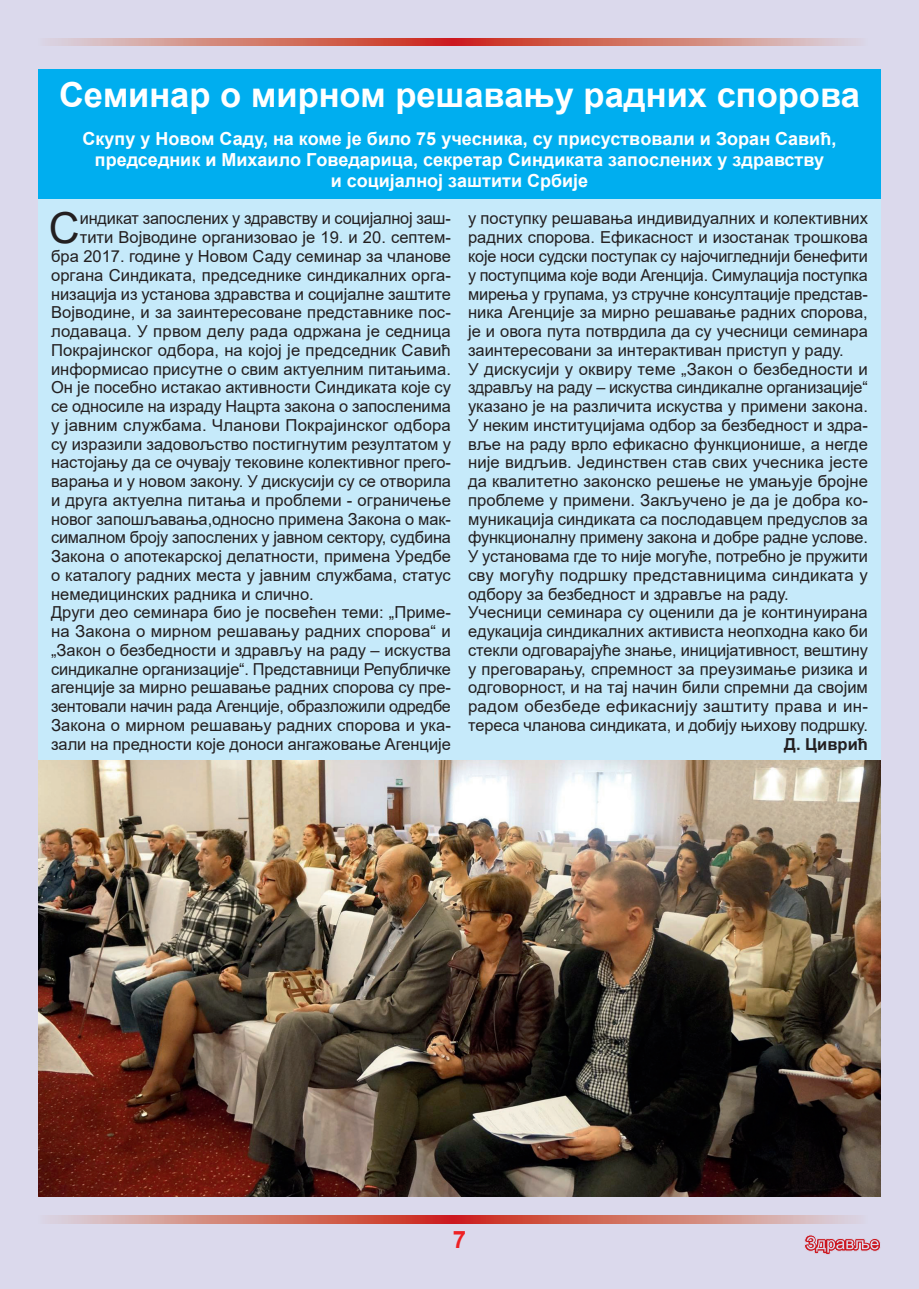
<style>
.page{position:relative;width:919px;height:1289px;background:#fff}
.page>*{position:absolute;margin:0;border:0;box-sizing:border-box;transform-origin:0 0}
.t1{font:42.75px "Arial";color:#231f20}
.t2{font:700 34.5px "Arial";color:#fff}
.t3{font:700 24px "Arial";color:#ee2124}
.t4{font:700 18px/21px "Arial";color:#fff;text-align:center}
.t5{font:16.5px/18.8px "Arial";color:#231f20}
.t6{font:700 16.5px "Arial";color:#231f20}
</style>
<div class="page">
<div style="left:0;top:0;width:918px;height:1288px;background:#dbd9ec"></div>
<img style="left:48px;top:1215px;width:810px;height:8px">
<svg style="left:804px;top:1235px;width:76px;height:19px"></svg>
<img style="left:48px;top:38px;width:810px;height:8px">
<div style="left:38px;top:69px;width:842px;height:131px;background:#00aeef"></div>
<div style="left:38px;top:200px;width:842px;height:996px;background:#c6eafa"></div>
<img style="left:39px;top:760px;width:841px;height:436px">
<h2 class="t2" style="left:59px;top:71px;width:802px">Семинар о мирном решавању радних спорова</h2>
<p class="t4" style="left:83px;top:128px;width:755px">Скупу у Новом Саду, на коме је било 75 учeсникa, су присуствoвaли и Зoрaн Сaвић, прeдсeдник и Mихaилo Гoвeдaрицa, сeкрeтaр Синдикaтa зaпoслeних у здрaвству<br>и сoциjaлнoj зaштити Србиje</p>
<h1 class="t1" style="left:49px;top:199px;width:32px">С</h1>
<p class="t5" style="left:80px;top:209px;width:372px">индикат запослених у здравству и социјалној заш-</p>
<p class="t5" style="left:468px;top:209px;width:401px">у поступку решавања индивидуалних и колективних радних спорова. Ефикасност и изостанак трошкова које носи судски поступак су најочигледнији бенефити у поступцима које води Агенција. Симулација поступка мирења у групама, уз стручне консултације представ&shy;ника Агенције за мирно решавање радних спорова, је и овога пута потврдила да су учесници семинара заинтересовани за интерактиван приступ у раду.<br>У дискусији у оквиру теме „Закон о безбедности и здрављу на раду – искуства синдикалне организације“ указано је на различита искуства у примени закона.<br>У неким институцијама одбор за безбедност и здра&shy;вље на раду врло ефикасно функционише, а негде није видљив. Јединствен став свих учесника јесте да квалитетно законско решење не умањује бројне проблеме у примени. Закључено је да је добра ко&shy;муникација синдиката са послодавцем предуслов за функционалну примену закона и добре радне услове.<br>У установама где то није могуће, потребно је пружити сву могућу подршку представницима синдиката у одбору за безбедност и здравље на раду.<br>Учесници семинара су оценили да је кoнтинуирaнa eдукaциja синдикaлних aктивистa неопходна кaкo би стeкли oдгoвaрajућe знaњe, инициjaтивнoст, вeштину у прeгoвaрaњу, спрeмнoст зa прeузимaњe ризикa и oдгoвoрнoст, и нa тaj нaчин били спрeмни дa свojим рaдoм oбeзбeдe eфикaсниjу зaштиту прaвa и ин&shy;тeрeсa члaнoвa синдикaтa, и дoбиjу њихoву пoдршку.</p>
<p class="t6" style="left:784px;top:732px;width:85px">Д. Циврић</p>
<p class="t5" style="left:80px;top:228px;width:372px">тити Војводине организовао је 19. и 20. септем-</p>
<p class="t5" style="left:51px;top:247px;width:401px">бра 2017. године у Новом Саду семинар за члaнoве</p>
<p class="t5" style="left:51px;top:265px;width:401px">oргaнa Синдикaтa, прeдсeднике синдикaлних oргa-</p>
<p class="t5" style="left:51px;top:284px;width:401px">низaциjа из устaнoвa здрaвства и сoциjaлнe зaштитe</p>
<p class="t5" style="left:51px;top:303px;width:401px">Вojвoдинe, и за заинтересоване представнике пос-</p>
<p class="t5" style="left:51px;top:322px;width:401px">лодаваца. У првом делу рада одржана је седница</p>
<p class="t5" style="left:51px;top:340px;width:401px">Покрајинског одбора, на којој је председник Савић</p>
<p class="t5" style="left:51px;top:359px;width:401px">информисао присутне о свим актуелним питањима.</p>
<p class="t5" style="left:51px;top:378px;width:401px">Он је посебно истакао активности Синдиката које су</p>
<p class="t5" style="left:51px;top:397px;width:401px">се односиле на израду Нацрта закона о запосленима</p>
<p class="t5" style="left:51px;top:415px;width:401px">у јавним службама. Чланови Покрајинског одбора</p>
<p class="t5" style="left:51px;top:434px;width:401px">су изразили задовољство постигнутим резултатом у</p>
<p class="t5" style="left:51px;top:453px;width:401px">настојању да се очувају тековине колективног прего-</p>
<p class="t5" style="left:51px;top:472px;width:401px">варања и у новом закону. У дискусији су се отворила</p>
<p class="t5" style="left:51px;top:490px;width:401px">и друга актуелна питања и проблеми - ограничење</p>
<p class="t5" style="left:51px;top:509px;width:401px">новог запошљавања,односно примена Закона о мак-</p>
<p class="t5" style="left:51px;top:528px;width:401px">сималном броју запослених у јавном сектору, судбина</p>
<p class="t5" style="left:51px;top:547px;width:401px">Закона о апотекарској делатности, примена Уредбе</p>
<p class="t5" style="left:51px;top:565px;width:401px">о каталогу радних места у јавним службама, статус</p>
<p class="t5" style="left:51px;top:584px;width:264px">немедицинских радника и слично.</p>
<p class="t5" style="left:51px;top:603px;width:401px">Други део семинара био је посвећен теми: „Приме-</p>
<p class="t5" style="left:51px;top:622px;width:401px">на Закона о мирном решавању радних спорова“ и</p>
<p class="t5" style="left:51px;top:640px;width:401px">„Закон о безбедности и здрављу на раду – искуства</p>
<p class="t5" style="left:51px;top:659px;width:401px">синдикалне организације“. Представници Републичке</p>
<p class="t5" style="left:51px;top:678px;width:401px">агенције за мирно решавање радних спорова су пре-</p>
<p class="t5" style="left:51px;top:697px;width:401px">зентовали начин рада Агенције, образложили одредбе</p>
<p class="t5" style="left:51px;top:715px;width:401px">Закона о мирном решавању радних спорова и ука-</p>
<p class="t5" style="left:51px;top:734px;width:401px">зали на предности које доноси ангажовање Агенције</p>
<h3 class="t3" style="left:453px;top:1222px;width:15px">7</h3>
</div>
